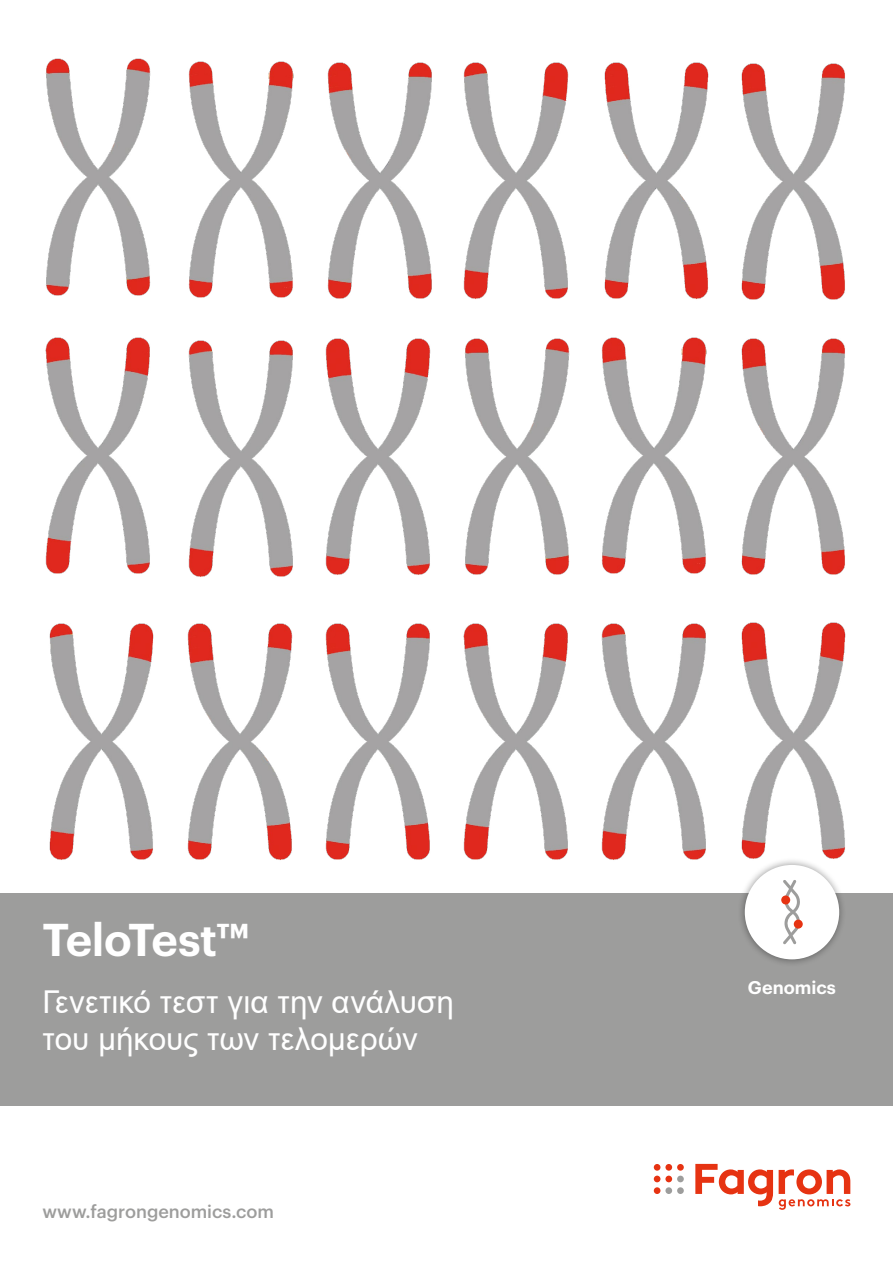
<style>
.page{position:relative;width:893px;height:1263px;background:#fff}
.page>*{position:absolute;margin:0;border:0;box-sizing:border-box;transform-origin:0 0}
.t1{font:600 45px "Graphik";letter-spacing:-.005em;color:#fff}
.t2{font:31.5px/37.8px "Arial";color:#fff}
.t3{font:500 18px "Graphik";color:#9d9d9c}
.t4{font:600 18px "Graphik";color:#fff}
</style>
<div class="page">
<div style="left:0;top:893px;width:893px;height:213px;background:#9d9d9c"></div>
<div style="left:677px;top:1187px;width:7px;height:7px;background:#9d9d9c;border-radius:50%"></div>
<div style="left:654px;top:1187px;width:6px;height:7px;background:#e63312;border-radius:50%"></div>
<div style="left:665px;top:1187px;width:7px;height:7px;background:#9d9d9c;border-radius:50%"></div>
<div style="left:677px;top:1164px;width:7px;height:7px;background:#e63312;border-radius:50%"></div>
<div style="left:654px;top:1164px;width:6px;height:7px;background:#e63312;border-radius:50%"></div>
<div style="left:665px;top:1164px;width:7px;height:7px;background:#e63312;border-radius:50%"></div>
<div style="left:677px;top:1175px;width:7px;height:7px;background:#9d9d9c;border-radius:50%"></div>
<div style="left:654px;top:1175px;width:6px;height:7px;background:#e63312;border-radius:50%"></div>
<div style="left:665px;top:1175px;width:7px;height:7px;background:#e63312;border-radius:50%"></div>
<svg style="left:695px;top:1164px;width:78px;height:42px"></svg>
<svg style="left:779px;top:1169px;width:71px;height:41px"></svg>
<img style="left:741px;top:63px;width:104px;height:237px">
<img style="left:741px;top:338px;width:104px;height:237px">
<img style="left:741px;top:622px;width:105px;height:235px">
<img style="left:604px;top:62px;width:105px;height:237px">
<img style="left:463px;top:62px;width:106px;height:237px">
<img style="left:327px;top:62px;width:105px;height:237px">
<img style="left:188px;top:61px;width:106px;height:237px">
<img style="left:45px;top:58px;width:106px;height:238px">
<img style="left:45px;top:337px;width:105px;height:237px">
<img style="left:188px;top:340px;width:105px;height:237px">
<img style="left:325px;top:338px;width:106px;height:237px">
<img style="left:464px;top:338px;width:106px;height:237px">
<img style="left:601px;top:337px;width:106px;height:237px">
<img style="left:49px;top:623px;width:105px;height:237px">
<img style="left:187px;top:623px;width:106px;height:237px">
<img style="left:325px;top:623px;width:105px;height:237px">
<img style="left:463px;top:623px;width:105px;height:237px">
<img style="left:601px;top:623px;width:105px;height:237px">
<div style="left:737px;top:857px;width:110px;height:110px;background:#000;opacity:.4"></div>
<div style="left:745px;top:865px;width:94px;height:94px;background:#fff;border-radius:50%"></div>
<svg style="left:783px;top:880px;width:17px;height:64px"></svg>
<div style="left:781px;top:895px;width:9px;height:9px;background:#e63312;border-radius:50%"></div>
<div style="left:794px;top:920px;width:9px;height:8px;background:#e63312;border-radius:50%"></div>
<h1 class="t1" style="left:43px;top:905px;width:208px">TeloTest™</h1>
<p class="t2" style="left:43px;top:982px;width:413px">Γενετικό τεστ για την ανάλυση του μήκους των τελομερών</p>
<p class="t3" style="left:43px;top:1198px;width:233px">www.fagrongenomics.com</p>
<p class="t4" style="left:748px;top:974px;width:90px">Genomics</p>
</div>
